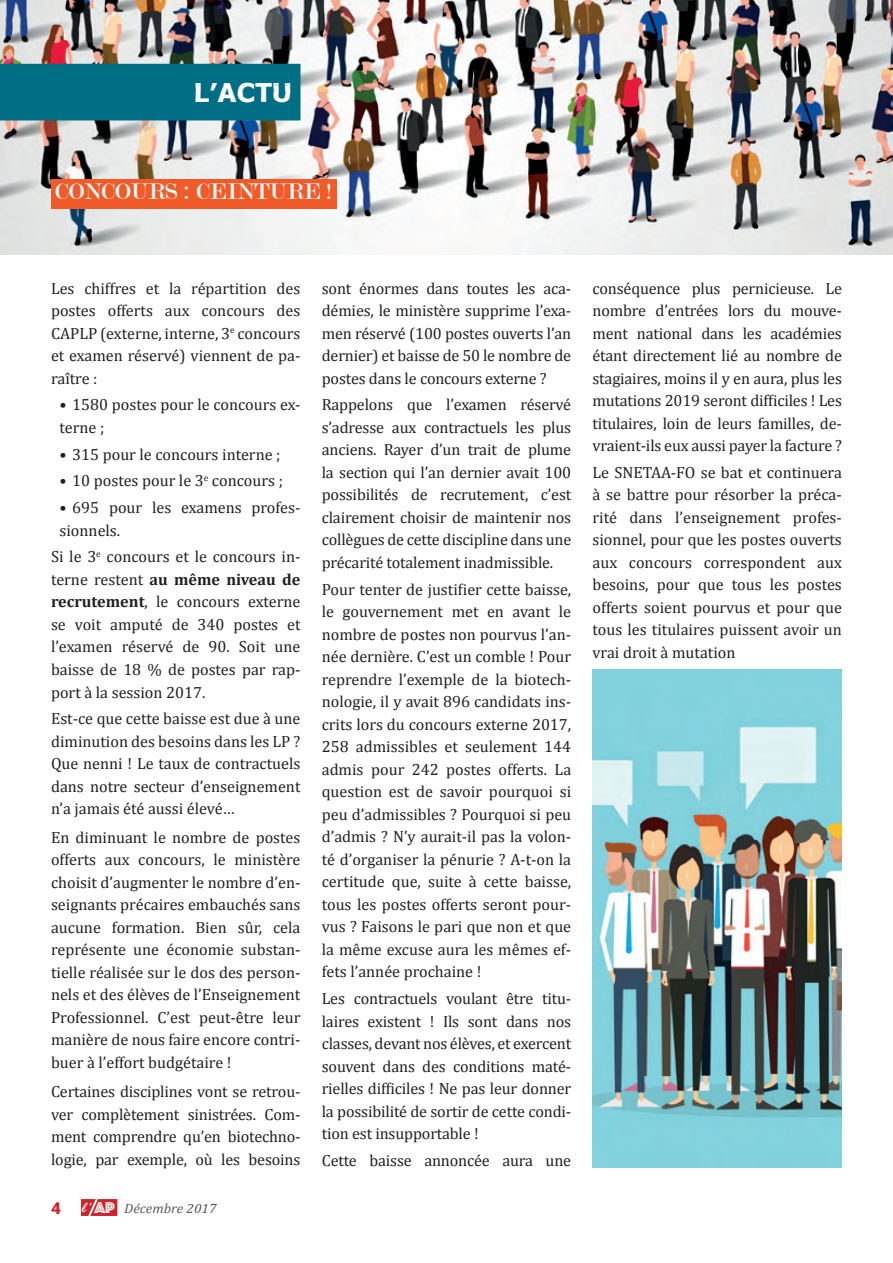
<style>
.page{position:relative;width:893px;height:1263px;background:#fff}
.page>*{position:absolute;margin:0;border:0;box-sizing:border-box;transform-origin:0 0}
.t1{font:27px "Dreamer";color:#fff;scale:1.1 1}
.t2{font:24.3px "Modern";letter-spacing:.01em;color:#fff}
.t3{font:16.2px/22.5px "Cambria";color:#231f20;text-align:justify}
.t4{font:italic 13.5px "Cambria";color:#57585a;scale:1.06 1}
.s1{font-weight:700}
.s2{font-family:"Roboto";font-weight:900;font-style:normal;font-size:16.2px;color:#d1232a}
.s3{font-family:"Rage";font-size:16.2px;color:#fff}
.s4{font-family:"Phosphate Inline";font-style:normal;font-size:16.2px;color:#fff}
</style>
<div class="page">
<img style="left:0;top:0;width:893px;height:254px">
<img style="left:592px;top:670px;width:250px;height:497px">
<div style="left:0;top:64px;width:300px;height:56px;background:#006e85"></div>
<div style="left:81px;top:1199px;width:36px;height:17px;background:#d1232a;border:2px solid #d1232a"></div>
<svg style="left:87px;top:1199px;width:12px;height:17px"></svg>
<div style="left:51px;top:179px;width:286px;height:29px;background:#f15b2a"></div>
<h1 class="t1" style="left:194px;top:76px;width:91px">L'ACTU</h1>
<h2 class="t2" style="left:55px;top:179px;width:279px">CONCOURS : CEINTURE !</h2>
<p class="t3" style="left:51px;top:277px;width:251px">Les chiffres et la répartition des postes offerts aux concours des CAPLP (externe, interne, 3<sup>e</sup> concours et examen réservé) viennent de pa&shy;raître :</p>
<p class="t3" style="left:60px;top:394px;width:242px">• 1580 postes pour le concours ex&shy;terne ;</p>
<p class="t3" style="left:60px;top:443px;width:222px">• 315 pour le concours interne ;</p>
<p class="t3" style="left:60px;top:470px;width:225px">• 10 postes pour le 3<sup>e</sup> concours ;</p>
<p class="t3" style="left:60px;top:496px;width:242px">• 695 pour les examens profes&shy;sionnels.</p>
<p class="t3" style="left:51px;top:546px;width:251px">Si le 3<sup>e</sup> concours et le concours in&shy;terne restent <span class="s1">au même niveau de recrutement</span>, le concours externe se voit amputé de 340 postes et l’examen réservé de 90. Soit une baisse de 18 % de postes par rap&shy;port à la session 2017.</p>
<p class="t3" style="left:51px;top:707px;width:251px">Est-ce que cette baisse est due à une diminution des besoins dans les LP ?<br>Que nenni ! Le taux de contractuels dans notre secteur d’enseignement n’a jamais été aussi élevé…</p>
<p class="t3" style="left:51px;top:826px;width:251px">En diminuant le nombre de postes offerts aux concours, le ministère choisit d’augmenter le nombre d’en&shy;seignants précaires embauchés sans aucune formation. Bien sûr, cela représente une économie substan&shy;tielle réalisée sur le dos des person&shy;nels et des élèves de l’Enseignement Professionnel. C’est peut-être leur manière de nous faire encore contri&shy;buer à l’effort budgétaire !</p>
<p class="t3" style="left:51px;top:1080px;width:251px">Certaines disciplines vont se retrou&shy;ver complètement sinistrées. Com&shy;ment comprendre qu’en biotechno&shy;logie, par exemple, où les besoins</p>
<p class="t4" style="left:51px;top:1198px;width:158px"><span class="s2">4</span> <span class="s3">l'</span> <span class="s4">AP</span> Décembre 2017</p>
<p class="t3" style="left:322px;top:277px;width:251px">sont énormes dans toutes les aca&shy;démies, le ministère supprime l’exa&shy;men réservé (100 postes ouverts l’an dernier) et baisse de 50 le nombre de postes dans le concours externe ?</p>
<p class="t3" style="left:322px;top:394px;width:251px">Rappelons que l’examen réservé s’adresse aux contractuels les plus anciens. Rayer d’un trait de plume la section qui l’an dernier avait 100 possibilités de recrutement, c’est clairement choisir de maintenir nos collègues de cette discipline dans une précarité totalement inadmissible.</p>
<p class="t3" style="left:322px;top:578px;width:251px">Pour tenter de justifier cette baisse, le gouvernement met en avant le nombre de postes non pourvus l’an&shy;née dernière. C’est un comble ! Pour reprendre l’exemple de la biotech&shy;nologie, il y avait 896 candidats ins&shy;crits lors du concours externe 2017, 258 admissibles et seulement 144 admis pour 242 postes offerts. La question est de savoir pourquoi si peu d’admissibles ? Pourquoi si peu d’admis ? N’y aurait-il pas la volon&shy;té d’organiser la pénurie ? A-t-on la certitude que, suite à cette baisse, tous les postes offerts seront pour&shy;vus ? Faisons le pari que non et que la même excuse aura les mêmes ef&shy;fets l’année prochaine !</p>
<p class="t3" style="left:322px;top:987px;width:251px">Les contractuels voulant être titu&shy;laires existent ! Ils sont dans nos classes, devant nos élèves, et exercent souvent dans des conditions maté&shy;rielles difficiles ! Ne pas leur donner la possibilité de sortir de cette condi&shy;tion est insupportable !</p>
<p class="t3" style="left:322px;top:1149px;width:251px">Cette baisse annoncée aura une</p>
<p class="t3" style="left:592px;top:277px;width:251px">conséquence plus pernicieuse. Le nombre d’entrées lors du mouve&shy;ment national dans les académies étant directement lié au nombre de stagiaires, moins il y en aura, plus les mutations 2019 seront difficiles ! Les titulaires, loin de leurs familles, de&shy;vraient-ils eux aussi payer la facture ?</p>
<p class="t3" style="left:592px;top:461px;width:251px">Le SNETAA-FO se bat et continuera à se battre pour résorber la préca&shy;rité dans l’enseignement profes&shy;sionnel, pour que les postes ouverts aux concours correspondent aux besoins, pour que tous les postes offerts soient pourvus et pour que tous les titulaires puissent avoir un vrai droit à mutation</p>
</div>
